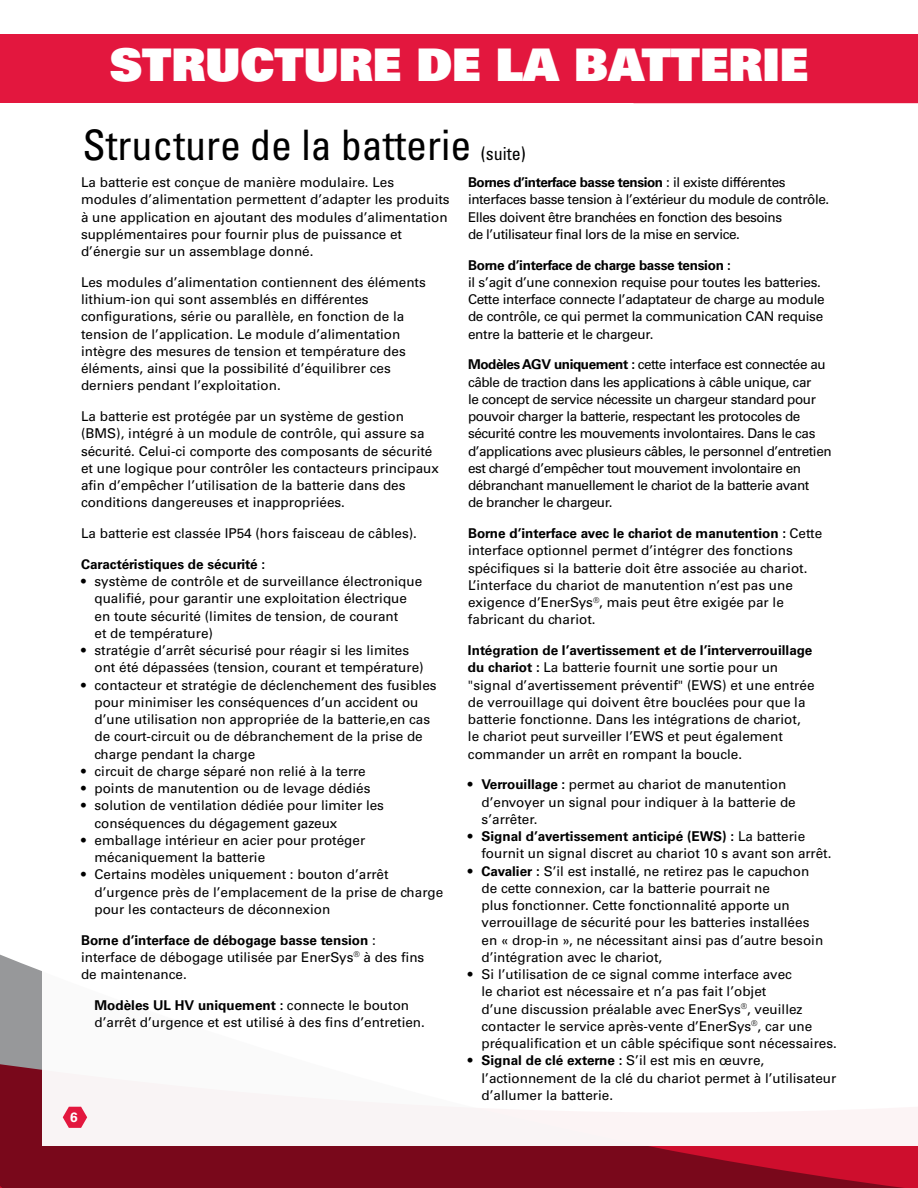
<style>
.page{position:relative;width:918px;height:1188px;background:#fff}
.page>*{position:absolute;margin:0;border:0;box-sizing:border-box;transform-origin:0 0}
.t1{font:45px "Univers LT Std X Black";color:#fff}
.Labels{font:condensed 42px "Univers LT Std";color:#000}
.Labels-2{font:condensed 18px "Univers LT Std";color:#000}
.Labels-3{font:13.5px/17.2px "Univers LT Std";color:#000}
.Labels-4{font:13.5px/17.2px "Univers LT Std";letter-spacing:-.03em;color:#000}
.Labels-5{font:13.5px/17.2px "Univers LT Std";letter-spacing:-.02em;color:#000}
.Labels-6{font:700 13.5px "Univers LT Std";color:#000}
.t2{font:700 13.5px "Univers LT Std";color:#fff}
.s1{font-weight:700}
</style>
<div class="page">
<svg style="left:0;top:954px;width:918px;height:234px;background:#88182b"></svg>
<div style="left:42px;top:857px;width:876px;height:289px;background:#fff"></div>
<div style="left:0;top:35px;width:918px;height:68px;background:#e3173e"></div>
<svg style="left:63px;top:1107px;width:24px;height:21px"></svg>
<p class="t1" style="left:110px;top:35px;width:700px">STRUCTURE DE LA BATTERIE</p>
<p class="Labels" style="left:82px;top:118px;width:391px">Structure de la batterie</p>
<p class="Labels-2" style="left:481px;top:142px;width:46px">(suite)</p>
<p class="Labels-3" style="left:81px;top:174px;width:370px">La batterie est conçue de manière modulaire. Les modules d’alimentation permettent d’adapter les produits à une application en ajoutant des modules d’alimentation supplémentaires pour fournir plus de puissance et d’énergie sur un assemblage donné.</p>
<p class="Labels-3" style="left:81px;top:274px;width:346px">Les modules d’alimentation contiennent des éléments lithium-ion qui sont assemblés en différentes configurations, série ou parallèle, en fonction de la tension de l’application. Le module d’alimentation intègre des mesures de tension et température des éléments, ainsi que la possibilité d’équilibrer ces derniers pendant l’exploitation.</p>
<p class="Labels-3" style="left:81px;top:408px;width:360px">La batterie est protégée par un système de gestion (BMS), intégré à un module de contrôle, qui assure sa sécurité. Celui-ci comporte des composants de sécurité et une logique pour contrôler les contacteurs principaux afin d’empêcher l’utilisation de la batterie dans des conditions dangereuses et inappropriées.</p>
<p class="Labels-3" style="left:81px;top:525px;width:338px">La batterie est classée IP54 (hors faisceau de câbles).</p>
<p class="Labels-6" style="left:81px;top:556px;width:186px">Caractéristiques de sécurité :</p>
<p class="Labels-3" style="left:94px;top:573px;width:329px;text-indent:-14px">• système de contrôle et de surveillance électronique qualifié, pour garantir une exploitation électrique en toute sécurité (limites de tension, de courant<br>et de température)</p>
<p class="Labels-3" style="left:94px;top:642px;width:331px;text-indent:-14px">• stratégie d’arrêt sécurisé pour réagir si les limites ont été dépassées (tension, courant et température)</p>
<p class="Labels-3" style="left:94px;top:676px;width:344px;text-indent:-14px">• contacteur et stratégie de déclenchement des fusibles pour minimiser les conséquences d’un accident ou d’une utilisation non appropriée de la batterie,en cas de court-circuit ou de débranchement de la prise de charge pendant la charge</p>
<p class="Labels-3" style="left:81px;top:763px;width:286px">• circuit de charge séparé non relié à la terre</p>
<p class="Labels-3" style="left:81px;top:780px;width:291px">• points de manutention ou de levage dédiés</p>
<p class="Labels-3" style="left:94px;top:797px;width:291px;text-indent:-14px">• solution de ventilation dédiée pour limiter les conséquences du dégagement gazeux</p>
<p class="Labels-3" style="left:94px;top:832px;width:272px;text-indent:-14px">• emballage intérieur en acier pour protéger mécaniquement la batterie</p>
<p class="Labels-3" style="left:94px;top:866px;width:350px;text-indent:-14px">• Certains modèles uniquement : bouton d’arrêt d’urgence près de l’emplacement de la prise de charge pour les contacteurs de déconnexion</p>
<p class="Labels-3" style="left:81px;top:931px;width:345px"><span class="s1">Borne d’interface de débogage basse tension</span> : interface de débogage utilisée par EnerSys<sup>®</sup> à des fins de maintenance.</p>
<p class="Labels-3" style="left:94px;top:997px;width:332px"><span class="s1">Modèles UL HV uniquement :</span> connecte le bouton d’arrêt d’urgence et est utilisé à des fins d’entretien.</p>
<p class="t2" style="left:70px;top:1110px;width:9px">6</p>
<p class="Labels-4" style="left:468px;top:174px;width:363px"><span class="s1">Bornes d’interface basse tension</span> : il existe différentes interfaces basse tension à l’extérieur du module de contrôle.<br>Elles doivent être branchées en fonction des besoins<br>de l’utilisateur final lors de la mise en service.</p>
<p class="Labels-5" style="left:468px;top:256px;width:358px"><span class="s1">Borne d’interface de charge basse tension :<br></span>il s’agit d’une connexion requise pour toutes les batteries.<br>Cette interface connecte l’adaptateur de charge au module de contrôle, ce qui permet la communication CAN requise entre la batterie et le chargeur.</p>
<p class="Labels-4" style="left:468px;top:356px;width:365px"><span class="s1">Modèles AGV uniquement :</span> cette interface est connectée au câble de traction dans les applications à câble unique, car<br>le concept de service nécessite un chargeur standard pour pouvoir charger la batterie, respectant les protocoles de sécurité contre les mouvements involontaires. Dans le cas d’applications avec plusieurs câbles, le personnel d’entretien est chargé d’empêcher tout mouvement involontaire en débranchant manuellement le chariot de la batterie avant<br>de brancher le chargeur.</p>
<p class="Labels-3" style="left:468px;top:525px;width:356px"><span class="s1">Borne d’interface avec le chariot de manutention :</span> Cette interface optionnel permet d’intégrer des fonctions spécifiques si la batterie doit être associée au chariot.<br>L’interface du chariot de manutention n’est pas une exigence d’EnerSys<sup>®</sup>, mais peut être exigée par le fabricant du chariot.</p>
<p class="Labels-3" style="left:468px;top:642px;width:348px"><span class="s1">Intégration de l’avertissement et de l’interverrouillage du chariot :</span> La batterie fournit une sortie pour un "signal d’avertissement préventif" (EWS) et une entrée de verrouillage qui doivent être bouclées pour que la batterie fonctionne. Dans les intégrations de chariot, le chariot peut surveiller l’EWS et peut également commander un arrêt en rompant la boucle.</p>
<p class="Labels-3" style="left:481px;top:776px;width:316px;text-indent:-14px"><span class="s1">• Verrouillage :</span> permet au chariot de manutention d’envoyer un signal pour indiquer à la batterie de s’arrêter.</p>
<p class="Labels-3" style="left:481px;top:828px;width:352px;text-indent:-14px"><span class="s1">• Signal d’avertissement anticipé (EWS) :</span> La batterie fournit un signal discret au chariot 10 s avant son arrêt.</p>
<p class="Labels-3" style="left:481px;top:862px;width:343px;text-indent:-14px"><span class="s1">• Cavalier :</span> S’il est installé, ne retirez pas le capuchon de cette connexion, car la batterie pourrait ne<br>plus fonctionner. Cette fonctionnalité apporte un verrouillage de sécurité pour les batteries installées en « drop-in », ne nécessitant ainsi pas d’autre besoin d’intégration avec le chariot,</p>
<p class="Labels-3" style="left:481px;top:966px;width:357px;text-indent:-14px">• Si l’utilisation de ce signal comme interface avec<br>le chariot est nécessaire et n’a pas fait l’objet<br>d’une discussion préalable avec EnerSys<sup>®</sup>, veuillez contacter le service après-vente d’EnerSys<sup>®</sup>, car une préqualification et un câble spécifique sont nécessaires.</p>
<p class="Labels-3" style="left:481px;top:1052px;width:356px;text-indent:-14px"><span class="s1">• Signal de clé externe :</span> S’il est mis en œuvre, l’actionnement de la clé du chariot permet à l’utilisateur d’allumer la batterie.</p>
</div>
